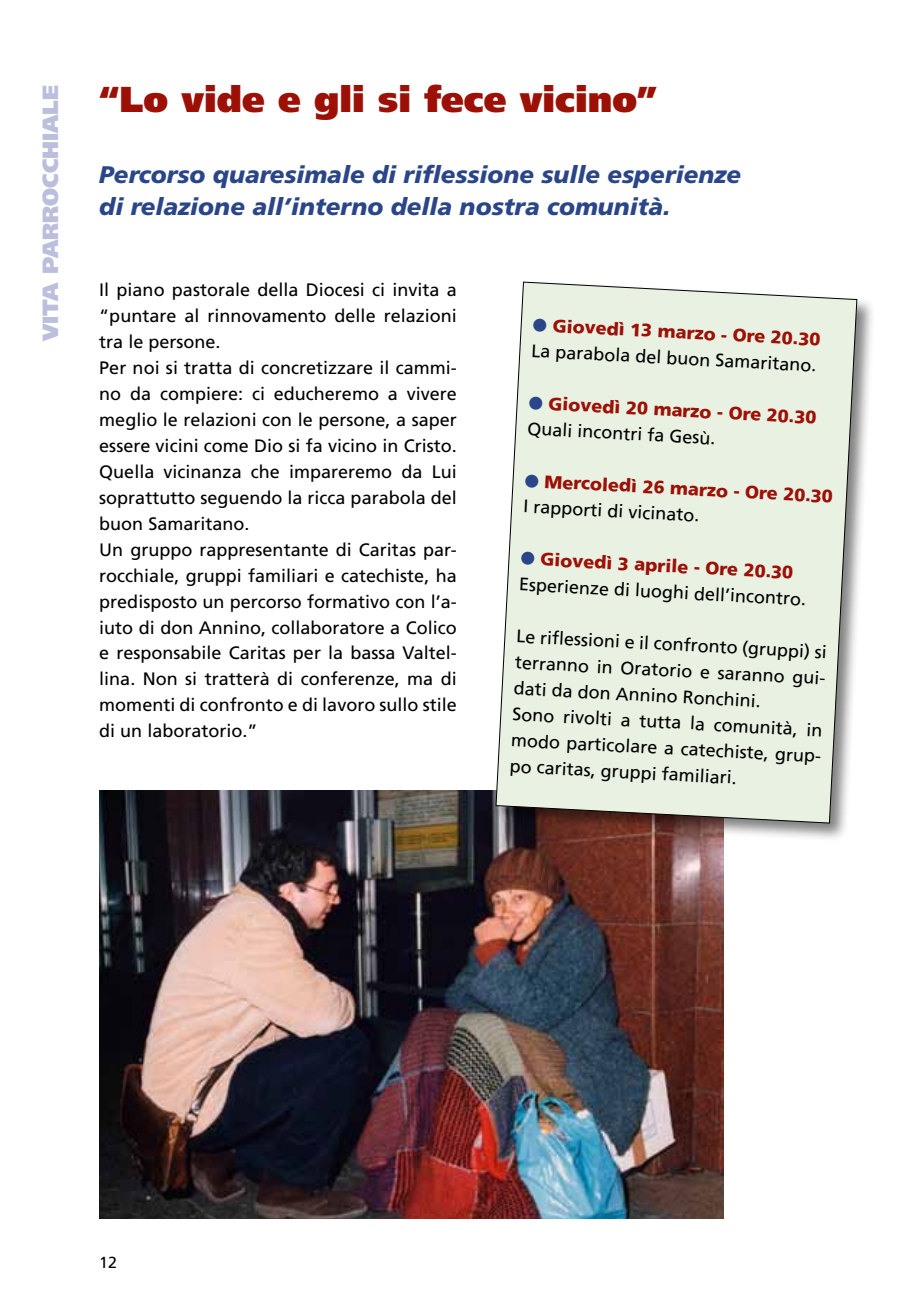
<style>
.page{position:relative;width:908px;height:1304px;background:#fff}
.page>*{position:absolute;margin:0;border:0;box-sizing:border-box;transform-origin:0 0}
.t1{font:900 36px "Frutiger";color:#9c1006}
.t2{font:italic 900 24px/32px "Frutiger";color:#2a4689}
.t3{font:900 22px "Frutiger";color:#bbbedc}
.t4{font:18px/26px "Frutiger";color:#000}
.t5{font:900 18px/26px "Frutiger";color:#9c1006}
.t6{font:16px "Frutiger";color:#000}
.s1{color:#2a4689}
.s2{font-weight:900;color:#9c1006}
.s3{font-weight:400;color:#000}
</style>
<div class="page">
<img style="left:99px;top:791px;width:624px;height:428px">
<div style="left:493px;top:280px;width:382px;height:562px;background:#000;opacity:.5"></div>
<svg style="left:495px;top:281px;width:362px;height:543px;background:#e4eadd"></svg>
<p class="t3" style="left:37px;top:341px;width:258px;rotate:-90deg">vita parrocchiale</p>
<h1 class="t1" style="left:99px;top:78px;width:559px">“Lo vide e gli si fece vicino”</h1>
<h2 class="t2" style="left:99px;top:158px;width:643px">Percorso quaresimale di riflessione sulle esperienze di relazione all’interno della nostra comunità.</h2>
<p class="t4" style="left:99px;top:276px;width:359px">I l piano pastorale della Diocesi ci invita a “puntare al rinnovamento delle relazioni tra le persone.<br>Per noi si tratta di concretizzare il cammi&shy;no da compiere: ci educheremo a vivere meglio le relazioni con le persone, a saper essere vicini come Dio si fa vicino in Cristo.<br>Quella vicinanza che impareremo da Lui soprattutto seguendo la ricca parabola del buon Samaritano.<br>U n gruppo rappresentante di Caritas par&shy;rocchiale, gruppi familiari e catechiste, ha predisposto un percorso formativo con l’a&shy;iuto di don Annino, collaboratore a Colico e responsabile Caritas per la bassa Valtel&shy;lina. Non si tratterà di conferenze, ma di momenti di confronto e di lavoro sullo stile di un laboratorio.”</p>
<p class="t4" style="left:533px;top:311px;width:289px;rotate:3deg"><span class="s1">●</span> <span class="s2">Giovedì 13 marzo - Ore 20.30<br></span>L a p arab ola de lb uon S amari tano.</p>
<p class="t5" style="left:529px;top:389px;width:289px;rotate:3deg"><span class="s1">●</span> Giovedì 20 marzo - Ore 20.30<br><span class="s3">Quali incontri fa Gesù.</span></p>
<p class="t5" style="left:525px;top:467px;width:310px;rotate:3deg"><span class="s1">●</span> Mercoledì 26 marzo - Ore 20.30<br><span class="s3">I rap p orti di v i ci nato.</span></p>
<p class="t4" style="left:521px;top:545px;width:289px;rotate:3deg"><span class="s1">●</span> <span class="s2">Giovedì 3 aprile - Ore 20.30<br></span>Esp erienze di luoghi dell’incontro.</p>
<p class="t4" style="left:517px;top:623px;width:315px;rotate:3deg">Le rifl essioni e ilconfronto (gruppi) si terranno in Oratorio e saranno gui&shy;dati da don Annino Ronchini.<br>S ono ri v olti a tutta la comuni tà, i n modo p arti colare a cate chi s te , g rup - po caritas, gruppi familiari.</p>
<p class="t6" style="left:99px;top:1253px;width:19px">12</p>
</div>
